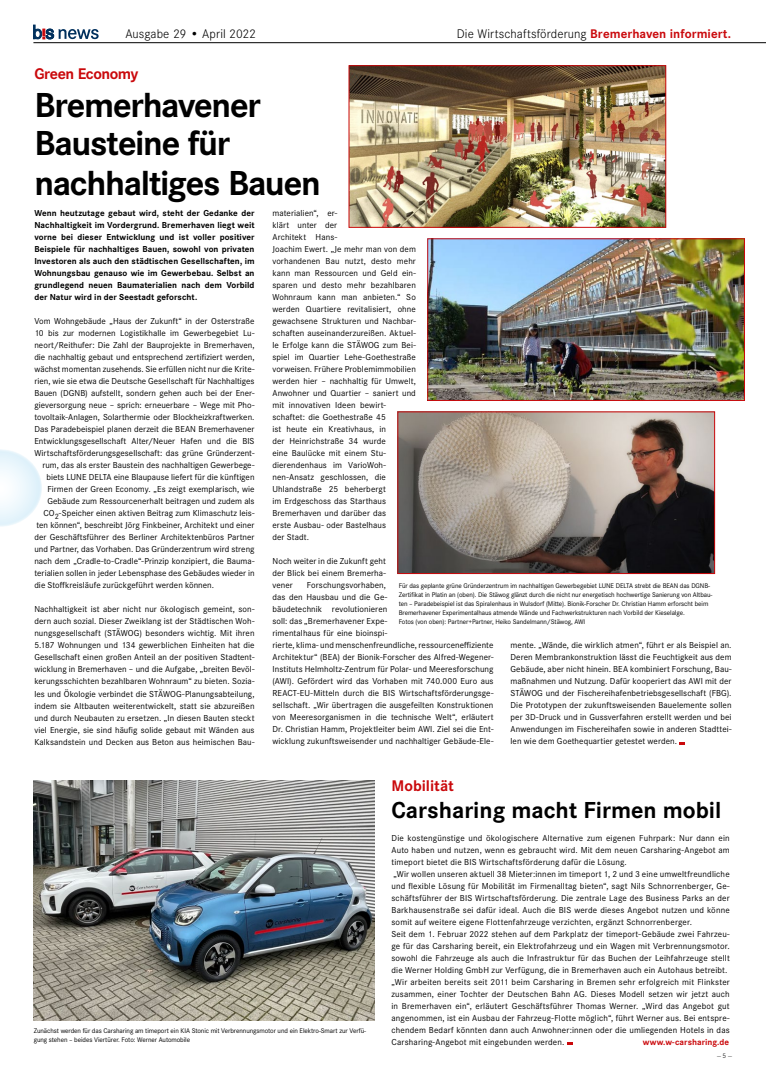
<style>
.page{position:relative;width:766px;height:1078px;background:#fff}
.page>*{position:absolute;margin:0;border:0;box-sizing:border-box;transform-origin:0 0}
.t1{font:700 36px/39px "Corporate S";letter-spacing:-.035em;color:#000}
.t2{font:700 24px "Corporate S";color:#000}
.t3{font:700 16px "Corporate S";letter-spacing:-.02em;color:#ca090c}
.t4{font:700 16px "Corporate S";color:#ca090c}
.t5{font:300 13px "Corporate S";letter-spacing:.005em;color:#000}
.t6{font:9px/12px "Corporate S";letter-spacing:.01em;color:#000;text-align:justify}
.t7{font:700 9px/12px "Corporate S";letter-spacing:.005em;color:#000;text-align:justify}
.t8{font:700 9px "Corporate S";letter-spacing:.005em;color:#ca090c}
.t9{font:7px/9px "Corporate S";letter-spacing:-.01em;color:#000}
.s1{font-weight:700;color:#ca090c}
</style>
<div class="page">
<hr style="left:33px;top:42px;width:732px;height:1px;background:#000">
<svg style="left:33px;top:25px;width:66px;height:14px"></svg>
<img style="left:34px;top:780px;width:340px;height:240px">
<img style="left:350px;top:67px;width:314px;height:159px">
<div style="left:348px;top:65px;width:318px;height:163px;border:1px solid #ca090c"></div>
<img style="left:429px;top:240px;width:313px;height:159px">
<div style="left:427px;top:238px;width:317px;height:163px;border:1px solid #ca090c"></div>
<img style="left:399px;top:413px;width:314px;height:159px">
<div style="left:397px;top:411px;width:318px;height:163px;border:1px solid #ca090c"></div>
<svg style="left:0;top:449px;width:42px;height:77px"></svg>
<h3 class="t5" style="left:125px;top:25px;width:132px">Ausgabe 29 • April 2022</h3>
<h3 class="t5" style="left:456px;top:25px;width:276px">Die Wirtschaftsförderung <span class="s1">Bremerhaven informiert.</span></h3>
<h3 class="t3" style="left:34px;top:63px;width:106px">Green Economy</h3>
<h1 class="t1" style="left:34px;top:85px;width:288px">Bremerhavener<br>Bausteine für nachhaltiges Bauen</h1>
<p class="t7" style="left:34px;top:207px;width:222px">Wenn heutzutage gebaut wird, steht der Gedanke der Nachhaltigkeit im Vordergrund. Bremerhaven liegt weit vorne bei dieser Entwicklung und ist voller positiver Beispiele für nachhaltiges Bauen, sowohl von privaten Investoren als auch den städtischen Gesellschaften, im Wohnungsbau genauso wie im Gewerbebau. Selbst an grundlegend neuen Baumaterialien nach dem Vorbild der Natur wird in der Seestadt geforscht.</p>
<p class="t6" style="left:34px;top:315px;width:221px">Vom Wohngebäude „Haus der Zukunft“ in der Osterstraße</p>
<p class="t6" style="left:34px;top:327px;width:221px">10 bis zur modernen Logistikhalle im Gewerbegebiet Lu-</p>
<p class="t6" style="left:34px;top:339px;width:222px">neort/Reithufer: Die Zahl der Bauprojekte in Bremerhaven,</p>
<p class="t6" style="left:34px;top:351px;width:222px">die nachhaltig gebaut und entsprechend zertifiziert werden,</p>
<p class="t6" style="left:34px;top:363px;width:221px">wächst momentan zusehends. Sie erfüllen nicht nur die Krite-</p>
<p class="t6" style="left:34px;top:375px;width:221px">rien, wie sie etwa die Deutsche Gesellschaft für Nachhaltiges</p>
<p class="t6" style="left:34px;top:387px;width:221px">Bauen (DGNB) aufstellt, sondern gehen auch bei der Ener-</p>
<p class="t6" style="left:34px;top:399px;width:221px">gieversorgung neue – sprich: erneuerbare – Wege mit Pho-</p>
<p class="t6" style="left:34px;top:411px;width:221px">tovoltaik-Anlagen, Solarthermie oder Blockheizkraftwerken.</p>
<p class="t6" style="left:34px;top:423px;width:221px">Das Paradebeispiel planen derzeit die BEAN Bremerhavener</p>
<p class="t6" style="left:34px;top:435px;width:221px">Entwicklungsgesellschaft Alter/Neuer Hafen und die BIS</p>
<p class="t6" style="left:34px;top:447px;width:221px">Wirtschaftsförderungsgesellschaft: das grüne Gründerzent-</p>
<p class="t6" style="left:42px;top:459px;width:214px">rum, das als erster Baustein des nachhaltigen Gewerbege-</p>
<p class="t6" style="left:46px;top:471px;width:210px">biets LUNE DELTA eine Blaupause liefert für die künftigen</p>
<p class="t6" style="left:47px;top:483px;width:209px">Firmen der Green Economy. „Es zeigt exemplarisch, wie</p>
<p class="t6" style="left:47px;top:495px;width:209px">Gebäude zum Ressourcenerhalt beitragen und zudem als</p>
<p class="t6" style="left:43px;top:507px;width:213px">CO<sub>2</sub>-Speicher einen aktiven Beitrag zum Klimaschutz leis-</p>
<p class="t6" style="left:36px;top:519px;width:219px">ten können“, beschreibt Jörg Finkbeiner, Architekt und einer</p>
<p class="t6" style="left:34px;top:531px;width:222px">der Geschäftsführer des Berliner Architektenbüros Partner</p>
<p class="t6" style="left:34px;top:543px;width:222px">und Partner, das Vorhaben. Das Gründerzentrum wird streng</p>
<p class="t6" style="left:34px;top:555px;width:221px">nach dem „Cradle-to-Cradle“-Prinzip konzipiert, die Bauma-</p>
<p class="t6" style="left:34px;top:567px;width:222px">terialien sollen in jeder Lebensphase des Gebäudes wieder in</p>
<p class="t6" style="left:34px;top:579px;width:181px">die Stoffkreisläufe zurückgeführt werden können.</p>
<p class="t6" style="left:34px;top:603px;width:222px">Nachhaltigkeit ist aber nicht nur ökologisch gemeint, son&shy;dern auch sozial. Dieser Zweiklang ist der Städtischen Woh&shy;nungsgesellschaft (STÄWOG) besonders wichtig. Mit ihren 5.187 Wohnungen und 134 gewerblichen Einheiten hat die Gesellschaft einen großen Anteil an der positiven Stadtent&shy;wicklung in Bremerhaven – und die Aufgabe, „breiten Bevöl&shy;kerungsschichten bezahlbaren Wohnraum“ zu bieten. Sozia&shy;les und Ökologie verbindet die STÄWOG-Planungsabteilung, indem sie Altbauten weiterentwickelt, statt sie abzureißen und durch Neubauten zu ersetzen. „In diesen Bauten steckt viel Energie, sie sind häufig solide gebaut mit Wänden aus Kalksandstein und Decken aus Beton aus heimischen Bau-</p>
<p class="t6" style="left:272px;top:207px;width:145px;text-align:left">materialien“, er-<br>klärt unter der<br>Architekt Hans-<br>Joachim Ewert. „Je mehr man von dem vorhandenen Bau nutzt, desto mehr kann man Ressourcen und Geld ein&shy;sparen und desto mehr bezahlbaren<br>Wohnraum kann man anbieten.“ So werden Quartiere revitalisiert, ohne gewachsene Strukturen und Nachbar&shy;schaften auseinanderzureißen. Aktuel&shy;le Erfolge kann die STÄWOG zum Bei&shy;spiel im Quartier Lehe-Goethestraße vorweisen. Frühere Problemimmobilien werden hier – nachhaltig für Umwelt,<br>Anwohner und Quartier – saniert und mit innovativen Ideen bewirt&shy;schaftet: die Goethestraße 45<br>ist heute ein Kreativhaus, in<br>der Heinrichstraße 34 wurde<br>eine Baulücke mit einem Stu&shy;dierendenhaus im VarioWoh&shy;nen-Ansatz geschlossen, die<br>Uhlandstraße 25 beherbergt<br>im Erdgeschoss das Starthaus<br>Bremerhaven und darüber das<br>erste Ausbau- oder Bastelhaus<br>der Stadt.</p>
<p class="t6" style="left:272px;top:555px;width:115px">Noch weiter in die Zukunft geht der Blick bei einem Bremerha&shy;vener</p>
<p class="t6" style="left:272px;top:579px;width:222px;text-align:left;text-indent:34px">Forschungsvorhaben,<br>das den Hausbau und die Ge-<br>bäudetechnik revolutionieren<br>soll: das „Bremerhavener Expe-<br>rimentalhaus für eine bioinspi-<br>rierte, klima- und menschenfreundliche, ressourceneffiziente Architektur“ (BEA) der Bionik-Forscher des Alfred-Wegener-Instituts Helmholtz-Zentrum für Polar- und Meeresforschung (AWI). Gefördert wird das Vorhaben mit 740.000 Euro aus REACT-EU-Mitteln durch die BIS Wirtschaftsförderungsge&shy;sellschaft. „Wir übertragen die ausgefeilten Konstruktionen von Meeresorganismen in die technische Welt“, erläutert Dr. Christian Hamm, Projektleiter beim AWI. Ziel sei die Ent&shy;wicklung zukunftsweisender und nachhaltiger Gebäude-Ele-</p>
<p class="t9" style="left:398px;top:581px;width:315px">Für das geplante grüne Gründerzentrum im nachhaltigen Gewerbegebiet LUNE DELTA strebt die BEAN das DGNB-Zertifikat in Platin an (oben). Die Stäwog glänzt durch die nicht nur energetisch hochwertige Sanierung von Altbau&shy;ten – Paradebeispiel ist das Spiralenhaus in Wulsdorf (Mitte). Bionik-Forscher Dr. Christian Hamm erforscht beim Bremerhavener Experimentalhaus atmende Wände und Fachwerkstrukturen nach Vorbild der Kieselalge.<br>Fotos (von oben): Partner+Partner, Heiko Sandelmann/Stäwog, AWI</p>
<p class="t6" style="left:510px;top:639px;width:222px">mente. „Wände, die wirklich atmen“, führt er als Beispiel an.<br>Deren Membrankonstruktion lässt die Feuchtigkeit aus dem Gebäude, aber nicht hinein. BEA kombiniert Forschung, Bau&shy;maßnahmen und Nutzung. Dafür kooperiert das AWI mit der STÄWOG und der Fischereihafenbetriebsgesellschaft (FBG).<br>Die Prototypen der zukunftsweisenden Bauelemente sollen per 3D-Druck und in Gussverfahren erstellt werden und bei Anwendungen im Fischereihafen sowie in anderen Stadttei&shy;len wie dem Goethequartier getestet werden.</p>
<p class="t9" style="left:34px;top:1025px;width:334px">Zunächst werden für das Carsharing am timeport ein KIA Stonic mit Verbrennungsmotor und ein Elektro-Smart zur Verfü&shy;gung stehen – beides Viertürer. Foto: Werner Automobile</p>
<h3 class="t4" style="left:391px;top:774px;width:64px">Mobilität</h3>
<h2 class="t2" style="left:391px;top:793px;width:331px">Carsharing macht Firmen mobil</h2>
<p class="t6" style="left:391px;top:831px;width:340px;text-align:left">Die kostengünstige und ökologischere Alternative zum eigenen Fuhrpark: Nur dann ein Auto haben und nutzen, wenn es gebraucht wird. Mit dem neuen Carsharing-Angebot am timeport bietet die BIS Wirtschaftsförderung dafür die Lösung.<br>„Wir wollen unseren aktuell 38 Mieter:innen im timeport 1, 2 und 3 eine umweltfreundliche und flexible Lösung für Mobilität im Firmenalltag bieten“, sagt Nils Schnorrenberger, Ge&shy;schäftsführer der BIS Wirtschaftsförderung. Die zentrale Lage des Business Parks an der Barkhausenstraße sei dafür ideal. Auch die BIS werde dieses Angebot nutzen und könne somit auf weitere eigene Flottenfahrzeuge verzichten, ergänzt Schnorrenberger.<br>Seit dem 1. Februar 2022 stehen auf dem Parkplatz der timeport-Gebäude zwei Fahrzeu&shy;ge für das Carsharing bereit, ein Elektrofahrzeug und ein Wagen mit Verbrennungsmotor. sowohl die Fahrzeuge als auch die Infrastruktur für das Buchen der Leihfahrzeuge stellt die Werner Holding GmbH zur Verfügung, die in Bremerhaven auch ein Autohaus betreibt. „Wir arbeiten bereits seit 2011 beim Carsharing in Bremen sehr erfolgreich mit Flinkster zusammen, einer Tochter der Deutschen Bahn AG. Dieses Modell setzen wir jetzt auch in Bremerhaven ein“, erläutert Geschäftsführer Thomas Werner. „Wird das Angebot gut angenommen, ist ein Ausbau der Fahrzeug-Flotte möglich“, führt Werner aus. Bei entspre&shy;chendem Bedarf könnten dann auch Anwohner:innen oder die umliegenden Hotels in das Carsharing-Angebot mit eingebunden werden.</p>
<p class="t8" style="left:642px;top:1035px;width:88px">www.w-carsharing.de</p>
</div>
